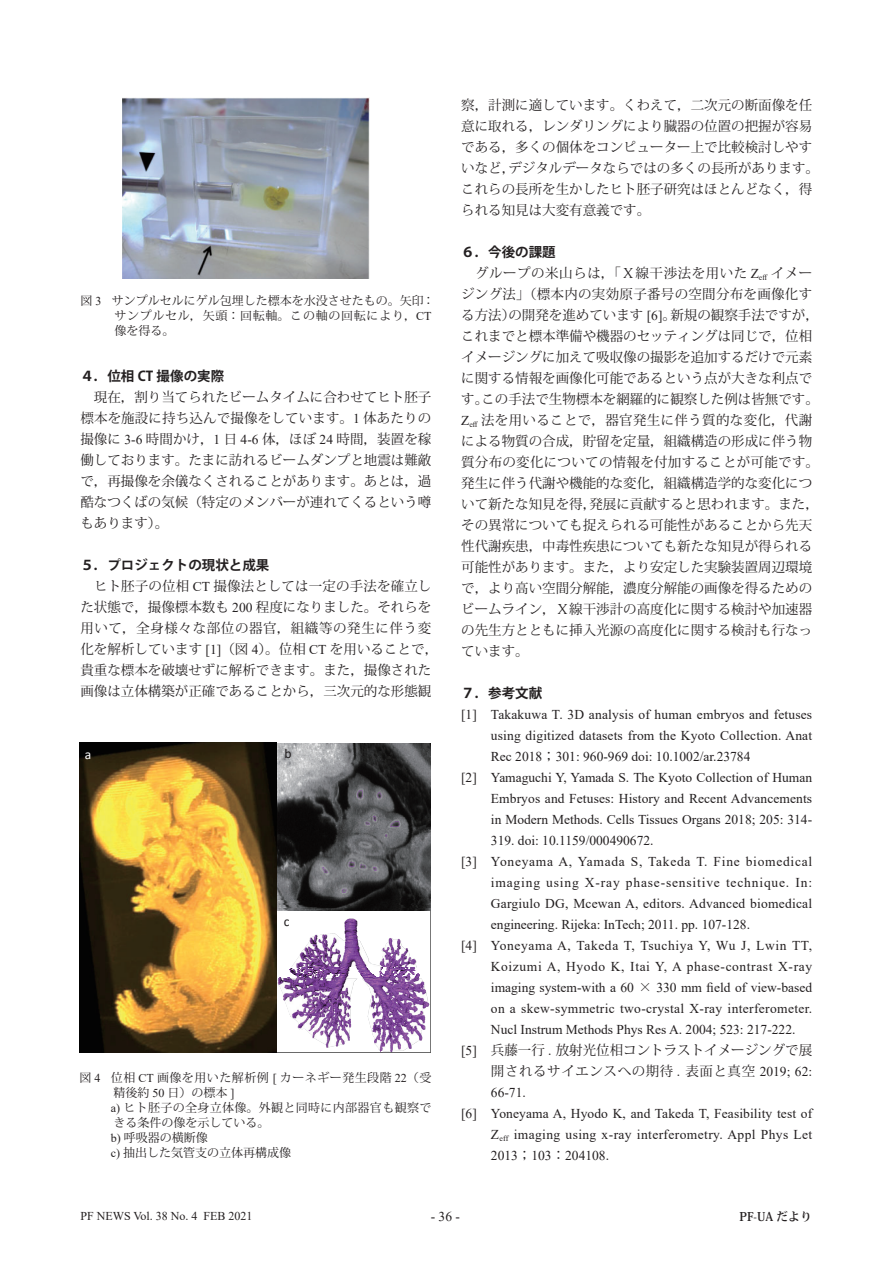
<style>
.page{position:relative;width:893px;height:1263px;background:#fff}
.page>*{position:absolute;margin:0;border:0;box-sizing:border-box;transform-origin:0 0}
.t1{font:13.65px "Calibri";color:#231f20}
.t2{font:13.65px "MS P Gothic";color:#231f20}
.t3{font:13.65px "Calibri";color:#fff}
.t4{font:13.5px/21px "Koz Min Pro";color:#231f20}
.t5{font:13.5px "Times New Roman";letter-spacing:.01em;color:#231f20}
.t6{font:13.5px "Times New Roman";letter-spacing:.045em;color:#231f20}
.t7{font:13.5px "Times New Roman";letter-spacing:.03em;color:#231f20}
.t8{font:13.5px "Times New Roman";letter-spacing:.06em;color:#231f20}
.t9{font:13.5px "Times New Roman";letter-spacing:.055em;color:#231f20}
.t10{font:700 13.5px "Koz Go Pro";color:#231f20}
.t11{font:12px/15px "Koz Min Pro";letter-spacing:.03em;color:#231f20}
.t12{font:12px/15px "Koz Min Pro";color:#231f20}
.t13{font:12px "Times New Roman";color:#231f20}
.t14{font:700 12px "Koz Min Pro";color:#231f20}
.t15{font:9.45px "MS P Gothic";color:#231f20}
.s1{font-family:"Times New Roman"}
.s2{font-family:"Koz Min Pro"}
</style>
<div class="page">
<svg style="left:276px;top:910px;width:154px;height:143px"></svg>
<img style="left:278px;top:743px;width:152px;height:167px">
<img style="left:79px;top:743px;width:198px;height:309px">
<img style="left:122px;top:98px;width:247px;height:180px">
<p class="t15" style="left:125px;top:289px;width:17px">図３</p>
<p class="t12" style="left:114px;top:292px;width:321px;text-indent:-34px">図 <span class="s1">3</span> サンプルセルにゲル包埋した標本を水没させたもの。矢印：サンプルセル，矢頭：回転軸。この軸の回転により，<span class="s1">CT</span>像を得る。</p>
<p class="t10" style="left:80px;top:367px;width:145px">４．位相 CT 撮像の実際</p>
<p class="t4" style="left:80px;top:386px;width:353px;text-align:justify">　現在，割り当てられたビームタイムに合わせてヒト胚子標本を施設に持ち込んで撮像をしています。<span class="s1">1</span> 体あたりの撮像に <span class="s1">3-6</span> 時間かけ，<span class="s1">1</span> 日 <span class="s1">4-6</span> 体，ほぼ <span class="s1">24</span> 時間，装置を稼働しております。たまに訪れるビームダンプと地震は難敵で，再撮像を余儀なくされることがあります。あとは，過酷なつくばの気候（特定のメンバーが連れてくるという噂もあります）。</p>
<p class="t10" style="left:80px;top:556px;width:191px">５．プロジェクトの現状と成果</p>
<p class="t4" style="left:80px;top:575px;width:359px">　ヒト胚子の位相 <span class="s1">CT</span> 撮像法としては一定の手法を確立した状態で，撮像標本数も <span class="s1">200</span> 程度になりました。それらを用いて，全身様々な部位の器官，組織等の発生に伴う変化を解析しています <span class="s1">[1]</span>（図 <span class="s1">4</span>）。位相 <span class="s1">CT</span> を用いることで，貴重な標本を破壊せずに解析できます。また，撮像された画像は立体構築が正確であることから，三次元的な形態観</p>
<p class="t3" style="left:85px;top:745px;width:8px">a</p>
<p class="t1" style="left:284px;top:744px;width:9px">b</p>
<p class="t1" style="left:284px;top:912px;width:7px">c</p>
<p class="t11" style="left:111px;top:1069px;width:322px;text-indent:-31px">図 <span class="s1">4</span> 位相 <span class="s1">CT</span> 画像を用いた解析例 <span class="s1">[</span> カーネギー発生段階 <span class="s1">22</span>（受精後約 <span class="s1">50</span> 日）の標本 <span class="s1">]<br>a)</span> ヒト胚子の全身立体像。外観と同時に内部器官も観察できる条件の像を示している。<br><span class="s1">b)</span> 呼吸器の横断像<br><span class="s1">c)</span> 抽出した気管支の立体再構成像</p>
<p class="t2" style="left:115px;top:1080px;width:24px">図４</p>
<p class="t4" style="left:461px;top:94px;width:359px">察，計測に適しています。くわえて，二次元の断面像を任意に取れる，レンダリングにより臓器の位置の把握が容易である，多くの個体をコンピューター上で比較検討しやすいなど，デジタルデータならではの多くの長所があります。これらの長所を生かしたヒト胚子研究はほとんどなく，得られる知見は大変有意義です。</p>
<p class="t10" style="left:461px;top:243px;width:96px">６．今後の課題</p>
<p class="t4" style="left:461px;top:262px;width:359px">　グループの米山らは，「Ｘ線干渉法を用いた <span class="s1">Z</span><sub>eff</sub> イメージング法」（標本内の実効原子番号の空間分布を画像化する方法）の開発を進めています <span class="s1">[6]</span>。新規の観察手法ですが，これまでと標本準備や機器のセッティングは同じで，位相イメージングに加えて吸収像の撮影を追加するだけで元素に関する情報を画像化可能であるという点が大きな利点です。この手法で生物標本を網羅的に観察した例は皆無です。<br><span class="s1">Z</span><sub>eff</sub> 法を用いることで，器官発生に伴う質的な変化，代謝による物質の合成，貯留を定量，組織構造の形成に伴う物質分布の変化についての情報を付加することが可能です。発生に伴う代謝や機能的な変化，組織構造学的な変化について新たな知見を得，発展に貢献すると思われます。また，その異常についても捉えられる可能性があることから先天性代謝疾患，中毒性疾患についても新たな知見が得られる可能性があります。また，より安定した実験装置周辺環境で，より高い空間分解能，濃度分解能の画像を得るためのビームライン，Ｘ線干渉計の高度化に関する検討や加速器の先生方とともに挿入光源の高度化に関する検討も行なっています。</p>
<p class="t10" style="left:461px;top:684px;width:82px">７．参考文献</p>
<p class="t5" style="left:461px;top:705px;width:353px">[1] Takakuwa T. 3D analysis of human embryos and fetuses</p>
<p class="t5" style="left:491px;top:726px;width:323px">using digitized datasets from the Kyoto Collection. Anat</p>
<p class="t5" style="left:491px;top:747px;width:261px">Rec 2018<span class="s2">；</span>301: 960-969 doi: 10.1002/ar.23784</p>
<p class="t5" style="left:461px;top:768px;width:353px">[2] Yamaguchi Y, Yamada S. The Kyoto Collection of Human</p>
<p class="t5" style="left:491px;top:789px;width:323px">Embryos and Fetuses: History and Recent Advancements</p>
<p class="t5" style="left:491px;top:810px;width:323px">in Modern Methods. Cells Tissues Organs 2018; 205: 314-</p>
<p class="t5" style="left:491px;top:831px;width:164px">319. doi: 10.1159/000490672.</p>
<p class="t9" style="left:461px;top:852px;width:353px">[3] Yoneyama A, Yamada S, Takeda T. Fine biomedical</p>
<p class="t8" style="left:491px;top:873px;width:323px">imaging using X-ray phase-sensitive technique. In:</p>
<p class="t5" style="left:491px;top:894px;width:323px">Gargiulo DG, Mcewan A, editors. Advanced biomedical</p>
<p class="t5" style="left:491px;top:915px;width:261px">engineering. Rijeka: InTech; 2011. pp. 107-128.</p>
<p class="t6" style="left:461px;top:936px;width:352px">[4] Yoneyama A, Takeda T, Tsuchiya Y, Wu J, Lwin TT,</p>
<p class="t6" style="left:491px;top:957px;width:323px">Koizumi A, Hyodo K, Itai Y, A phase-contrast X-ray</p>
<p class="t5" style="left:491px;top:978px;width:323px">imaging system-with a 60 <span class="s2">×</span> 330 mm field of view-based</p>
<p class="t5" style="left:491px;top:999px;width:323px">on a skew-symmetric two-crystal X-ray interferometer.</p>
<p class="t5" style="left:491px;top:1020px;width:306px">Nucl Instrum Methods Phys Res A. 2004; 523: 217-222.</p>
<p class="t4" style="left:461px;top:1039px;width:353px;text-align:right"><span class="s1">[5]</span> 兵藤一行 <span class="s1">.</span> 放射光位相コントラストイメージングで展開されるサイエンスへの期待 <span class="s1">.</span> 表面と真空 <span class="s1">2019; 62:</span></p>
<p class="t5" style="left:491px;top:1083px;width:36px">66-71.</p>
<p class="t5" style="left:461px;top:1104px;width:353px">[6] Yoneyama A, Hyodo K, and Takeda T, Feasibility test of</p>
<p class="t7" style="left:491px;top:1125px;width:323px">Z<sub>eff</sub> imaging using x-ray interferometry. Appl Phys Let</p>
<p class="t5" style="left:491px;top:1146px;width:120px">2013<span class="s2">；</span>103<span class="s2">：</span>204108.</p>
<p class="t13" style="left:80px;top:1208px;width:174px">PF NEWS Vol. 38 No. 4 FEB 2021</p>
<p class="t5" style="left:431px;top:1207px;width:31px">- 36 -</p>
<p class="t14" style="left:739px;top:1207px;width:74px">PF-UA だより</p>
</div>
